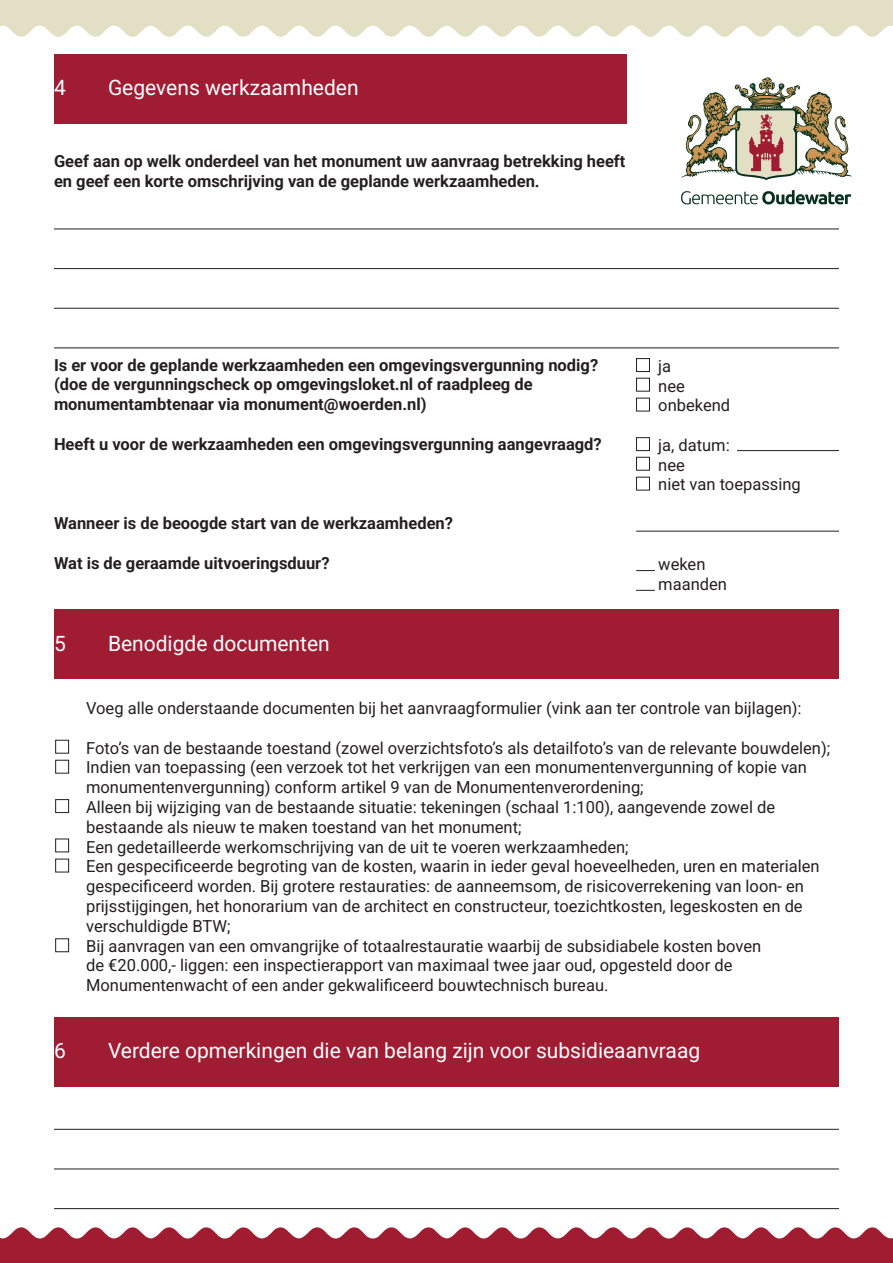
<style>
.page{position:relative;width:893px;height:1263px;background:#fff}
.page>*{position:absolute;margin:0;border:0;box-sizing:border-box;transform-origin:0 0}
.t1{font:21px "Roboto";color:#fff}
.t2{font:16.5px/19.8px "Roboto";color:#231f20}
.t3{font:700 16.5px/19.8px "Roboto";color:#231f20}
</style>
<div class="page">
<svg style="left:681px;top:190px;width:170px;height:14px"></svg>
<svg style="left:681px;top:77px;width:171px;height:103px"></svg>
<svg style="left:0;top:0;width:893px;height:37px;background:#e6e4ce"></svg>
<svg style="left:0;top:1227px;width:893px;height:36px"></svg>
<div style="left:54px;top:54px;width:572px;height:69px;background:#a01c32"></div>
<div style="left:54px;top:610px;width:785px;height:69px;background:#a01c32"></div>
<div style="left:54px;top:1017px;width:785px;height:69px;background:#a01c32"></div>
<hr style="left:54px;top:229px;width:785px;height:1px;background:#231f20">
<hr style="left:54px;top:308px;width:785px;height:1px;background:#231f20">
<hr style="left:54px;top:268px;width:785px;height:1px;background:#231f20">
<hr style="left:54px;top:347px;width:785px;height:1px;background:#231f20">
<hr style="left:737px;top:450px;width:102px;height:1px;background:#231f20">
<hr style="left:636px;top:531px;width:203px;height:1px;background:#231f20">
<svg style="left:636px;top:570px;width:19px;height:1px"></svg>
<svg style="left:636px;top:590px;width:19px;height:1px"></svg>
<div style="left:636px;top:358px;width:14px;height:14px;border:1px solid #231f20"></div>
<div style="left:636px;top:437px;width:14px;height:14px;border:1px solid #231f20"></div>
<div style="left:636px;top:378px;width:14px;height:13px;border:1px solid #231f20"></div>
<div style="left:636px;top:457px;width:14px;height:14px;border:1px solid #231f20"></div>
<div style="left:636px;top:398px;width:14px;height:13px;border:1px solid #231f20"></div>
<div style="left:636px;top:477px;width:14px;height:13px;border:1px solid #231f20"></div>
<div style="left:55px;top:740px;width:14px;height:13px;border:1px solid #231f20"></div>
<div style="left:55px;top:838px;width:14px;height:14px;border:1px solid #231f20"></div>
<div style="left:55px;top:859px;width:14px;height:13px;border:1px solid #231f20"></div>
<div style="left:55px;top:760px;width:14px;height:13px;border:1px solid #231f20"></div>
<div style="left:55px;top:938px;width:14px;height:14px;border:1px solid #231f20"></div>
<div style="left:55px;top:799px;width:14px;height:14px;border:1px solid #231f20"></div>
<hr style="left:54px;top:1168px;width:785px;height:1px;background:#231f20">
<hr style="left:54px;top:1129px;width:785px;height:1px;background:#231f20">
<hr style="left:54px;top:1208px;width:785px;height:1px;background:#231f20">
<p class="t1" style="left:54px;top:73px;width:13px">4</p>
<p class="t1" style="left:108px;top:73px;width:252px">Gegevens werkzaamheden</p>
<p class="t3" style="left:54px;top:151px;width:573px">Geef aan op welk onderdeel van het monument uw aanvraag betrekking heeft en geef een korte omschrijving van de geplande werkzaamheden.</p>
<p class="t3" style="left:54px;top:354px;width:546px">Is er voor de geplande werkzaamheden een omgevingsvergunning nodig? (doe de vergunningscheck op omgevingsloket.nl of raadpleeg de monumentambtenaar via monument@woerden.nl)</p>
<p class="t3" style="left:54px;top:433px;width:549px">Heeft u voor de werkzaamheden een omgevingsvergunning aangevraagd?</p>
<p class="t3" style="left:54px;top:513px;width:401px">Wanneer is de beoogde start van de werkzaamheden?</p>
<p class="t3" style="left:54px;top:552px;width:277px">Wat is de geraamde uitvoeringsduur?</p>
<p class="t1" style="left:54px;top:628px;width:13px">5</p>
<p class="t1" style="left:108px;top:628px;width:223px">Benodigde documenten</p>
<p class="t2" style="left:658px;top:355px;width:73px">ja<br>nee onbekend</p>
<p class="t2" style="left:658px;top:434px;width:144px">ja, datum:<br>nee<br>niet van toepassing</p>
<p class="t2" style="left:658px;top:554px;width:70px">weken maanden</p>
<p class="t2" style="left:86px;top:697px;width:717px">Voeg alle onderstaande documenten bij het aanvraagformulier (vink aan ter controle van bijlagen):</p>
<p class="t2" style="left:86px;top:737px;width:746px">Foto’s van de bestaande toestand (zowel overzichtsfoto’s als detailfoto’s van de relevante bouwdelen); Indien van toepassing (een verzoek tot het verkrijgen van een monumentenvergunning of kopie van monumentenvergunning) conform artikel 9 van de Monumentenverordening;<br>Alleen bij wijziging van de bestaande situatie: tekeningen (schaal 1:100), aangevende zowel de bestaande als nieuw te maken toestand van het monument;<br>Een gedetailleerde werkomschrijving van de uit te voeren werkzaamheden;<br>Een gespecificeerde begroting van de kosten, waarin in ieder geval hoeveelheden, uren en materialen gespecificeerd worden. Bij grotere restauraties: de aanneemsom, de risicoverrekening van loon- en prijsstijgingen, het honorarium van de architect en constructeur, toezichtkosten, legeskosten en de verschuldigde BTW;<br>Bij aanvragen van een omvangrijke of totaalrestauratie waarbij de subsidiabele kosten boven<br>de €20.000,- liggen: een inspectierapport van maximaal twee jaar oud, opgesteld door de Monumentenwacht of een ander gekwalificeerd bouwtechnisch bureau.</p>
<p class="t1" style="left:54px;top:1036px;width:13px">6</p>
<p class="t1" style="left:108px;top:1036px;width:594px">Verdere opmerkingen die van belang zijn voor subsidieaanvraag</p>
</div>
